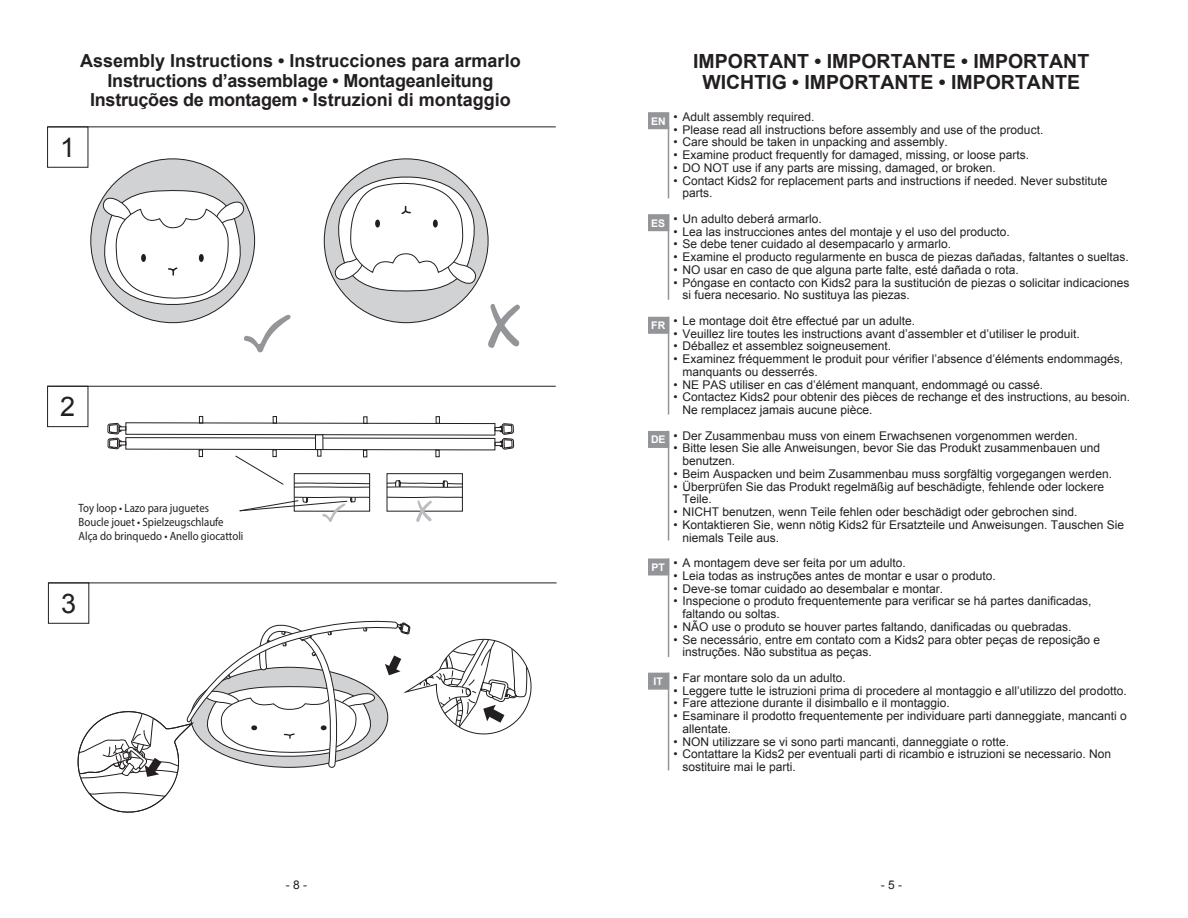
<style>
.page{position:relative;width:1188px;height:918px;background:#fff}
.page>*{position:absolute;margin:0;border:0;box-sizing:border-box;transform-origin:0 0}
.Battery{font:27px "Arial";color:#231f20}
.t1{font:700 19.5px/21px "Arial";color:#231f20;text-align:center}
.Text{font:700 18px "Arial";color:#231f20}
._8pt{font:12px/12.8px "Arial";color:#231f20}
.t2{font:12px "Myriad Pro";color:#231f20;scale:.9 1}
.t3{font:700 10.5px "Arial";color:#fff}
</style>
<div class="page">
<div style="left:648px;top:112px;width:21px;height:17px;background:#939598;border:2px solid #939598"></div>
<hr style="left:668px;top:126px;width:1px;height:72px;background:#939598">
<div style="left:648px;top:214px;width:21px;height:17px;background:#939598;border:2px solid #939598"></div>
<hr style="left:668px;top:214px;width:1px;height:86px;background:#939598">
<div style="left:648px;top:317px;width:21px;height:17px;background:#939598;border:2px solid #939598"></div>
<hr style="left:668px;top:317px;width:1px;height:98px;background:#939598">
<div style="left:648px;top:558px;width:21px;height:18px;background:#939598;border:2px solid #939598"></div>
<hr style="left:668px;top:558px;width:1px;height:99px;background:#939598">
<div style="left:648px;top:673px;width:21px;height:17px;background:#939598;border:2px solid #939598"></div>
<hr style="left:668px;top:673px;width:1px;height:97px;background:#939598">
<div style="left:648px;top:431px;width:21px;height:17px;background:#939598"></div>
<hr style="left:668px;top:431px;width:1px;height:109px;background:#939598">
<div style="left:48px;top:583px;width:41px;height:41px;border:1px solid #231f20"></div>
<hr style="left:48px;top:583px;width:509px;height:1px;background:#231f20">
<div style="left:47px;top:126px;width:41px;height:42px;border:1px solid #231f20"></div>
<hr style="left:48px;top:126px;width:508px;height:1px;background:#231f20">
<div style="left:47px;top:386px;width:41px;height:41px;border:1px solid #231f20"></div>
<hr style="left:48px;top:386px;width:508px;height:1px;background:#231f20">
<svg style="left:244px;top:314px;width:47px;height:39px"></svg>
<svg style="left:488px;top:304px;width:32px;height:44px"></svg>
<div style="left:91px;top:159px;width:164px;height:164px;background:#d1d2d4;border-radius:50%"></div>
<svg style="left:99px;top:190px;width:149px;height:115px"></svg>
<div style="left:324px;top:159px;width:164px;height:164px;background:#d1d2d4;border-radius:50%"></div>
<svg style="left:331px;top:176px;width:149px;height:116px"></svg>
<svg style="left:107px;top:416px;width:407px;height:106px"></svg>
<div style="left:315px;top:435px;width:8px;height:15px;background:#fff"></div>
<div style="left:315px;top:435px;width:8px;height:15px;border:1px solid #231f20"></div>
<svg style="left:71px;top:618px;width:461px;height:195px"></svg>
<p class="Text" style="left:80px;top:49px;width:442px">Assembly Instructions • Instrucciones para armarlo</p>
<p class="Text" style="left:108px;top:68px;width:387px">Instructions d’assemblage • Montageanleitung</p>
<p class="Text" style="left:90px;top:88px;width:422px">Instruções de montagem • Istruzioni di montaggio</p>
<p class="Battery" style="left:60px;top:129px;width:17px">1</p>
<p class="Battery" style="left:60px;top:389px;width:17px">2</p>
<p class="t2" style="left:79px;top:500px;width:147px">Toy loop • Lazo para juguetes</p>
<p class="t2" style="left:79px;top:515px;width:163px">Boucle jouet • Spielzeugschlaufe</p>
<p class="t2" style="left:79px;top:529px;width:185px">Alça do brinquedo • Anello giocattoli</p>
<p class="Battery" style="left:61px;top:585px;width:17px">3</p>
<p class="t3" style="left:651px;top:114px;width:16px">EN</p>
<p class="t3" style="left:651px;top:216px;width:16px">ES</p>
<p class="t3" style="left:651px;top:318px;width:15px">FR</p>
<p class="t3" style="left:651px;top:433px;width:16px">DE</p>
<p class="t3" style="left:652px;top:560px;width:15px">PT</p>
<p class="t3" style="left:654px;top:674px;width:11px">IT</p>
<p class="t1" style="left:693px;top:52px;width:398px">IMPORTANT • IMPORTANTE • IMPORTANT<br>WICHTIG • IMPORTANTE • IMPORTANTE</p>
<p class="_8pt" style="left:674px;top:110px;width:143px">• Adult assembly required.</p>
<p class="_8pt" style="left:674px;top:123px;width:371px">• Please read all instructions before assembly and use of the product.</p>
<p class="_8pt" style="left:674px;top:136px;width:276px">• Care should be taken in unpacking and assembly.</p>
<p class="_8pt" style="left:674px;top:149px;width:357px">• Examine product frequently for damaged, missing, or loose parts.</p>
<p class="_8pt" style="left:674px;top:161px;width:324px">• DO NOT use if any parts are missing, damaged, or broken.</p>
<p class="_8pt" style="left:682px;top:174px;width:426px;text-indent:-9px">• Contact Kids2 for replacement parts and instructions if needed. Never substitute parts.</p>
<p class="_8pt" style="left:674px;top:212px;width:150px">• Un adulto deberá armarlo.</p>
<p class="_8pt" style="left:674px;top:225px;width:338px">• Lea las instrucciones antes del montaje y el uso del producto.</p>
<p class="_8pt" style="left:674px;top:238px;width:279px">• Se debe tener cuidado al desempacarlo y armarlo.</p>
<p class="_8pt" style="left:674px;top:251px;width:457px">• Examine el producto regularmente en busca de piezas dañadas, faltantes o sueltas.</p>
<p class="_8pt" style="left:674px;top:263px;width:347px">• NO usar en caso de que alguna parte falte, esté dañada o rota.</p>
<p class="_8pt" style="left:682px;top:276px;width:448px;text-indent:-9px">• Póngase en contacto con Kids2 para la sustitución de piezas o solicitar indicaciones si fuera necesario. No sustituya las piezas.</p>
<p class="_8pt" style="left:674px;top:314px;width:243px">• Le montage doit être effectué par un adulte.</p>
<p class="_8pt" style="left:674px;top:327px;width:408px">• Veuillez lire toutes les instructions avant d’assembler et d’utiliser le produit.</p>
<p class="_8pt" style="left:674px;top:340px;width:219px">• Déballez et assemblez soigneusement.</p>
<p class="_8pt" style="left:682px;top:353px;width:442px;text-indent:-9px">• Examinez fréquemment le produit pour vérifier l’absence d’éléments endommagés, manquants ou desserrés.</p>
<p class="_8pt" style="left:674px;top:378px;width:371px">• NE PAS utiliser en cas d’élément manquant, endommagé ou cassé.</p>
<p class="_8pt" style="left:682px;top:391px;width:449px;text-indent:-9px">• Contactez Kids2 pour obtenir des pièces de rechange et des instructions, au besoin.<br>Ne remplacez jamais aucune pièce.</p>
<p class="_8pt" style="left:674px;top:429px;width:406px">• Der Zusammenbau muss von einem Erwachsenen vorgenommen werden.</p>
<p class="_8pt" style="left:682px;top:442px;width:419px;text-indent:-9px">• Bitte lesen Sie alle Anweisungen, bevor Sie das Produkt zusammenbauen und benutzen.</p>
<p class="_8pt" style="left:674px;top:467px;width:440px">• Beim Auspacken und beim Zusammenbau muss sorgfältig vorgegangen werden.</p>
<p class="_8pt" style="left:682px;top:480px;width:423px;text-indent:-9px">• Überprüfen Sie das Produkt regelmäßig auf beschädigte, fehlende oder lockere<br>Teile.</p>
<p class="_8pt" style="left:674px;top:506px;width:405px">• NICHT benutzen, wenn Teile fehlen oder beschädigt oder gebrochen sind.</p>
<p class="_8pt" style="left:682px;top:518px;width:443px;text-indent:-9px">• Kontaktieren Sie, wenn nötig Kids2 für Ersatzteile und Anweisungen. Tauschen Sie niemals Teile aus.</p>
<p class="_8pt" style="left:674px;top:557px;width:234px">• A montagem deve ser feita por um adulto.</p>
<p class="_8pt" style="left:674px;top:569px;width:324px">• Leia todas as instruções antes de montar e usar o produto.</p>
<p class="_8pt" style="left:674px;top:582px;width:271px">• Deve-se tomar cuidado ao desembalar e montar.</p>
<p class="_8pt" style="left:682px;top:595px;width:410px;text-indent:-9px">• Inspecione o produto frequentemente para verificar se há partes danificadas, faltando ou soltas.</p>
<p class="_8pt" style="left:674px;top:620px;width:399px">• NÃO use o produto se houver partes faltando, danificadas ou quebradas.</p>
<p class="_8pt" style="left:682px;top:633px;width:419px;text-indent:-9px">• Se necessário, entre em contato com a Kids2 para obter peças de reposição e instruções. Não substitua as peças.</p>
<p class="_8pt" style="left:674px;top:671px;width:174px">• Far montare solo da un adulto.</p>
<p class="_8pt" style="left:674px;top:684px;width:455px">• Leggere tutte le istruzioni prima di procedere al montaggio e all’utilizzo del prodotto.</p>
<p class="_8pt" style="left:674px;top:697px;width:278px">• Fare attezione durante il disimballo e il montaggio.</p>
<p class="_8pt" style="left:682px;top:710px;width:446px;text-indent:-9px">• Esaminare il prodotto frequentemente per individuare parti danneggiate, mancanti o allentate.</p>
<p class="_8pt" style="left:674px;top:735px;width:337px">• NON utilizzare se vi sono parti mancanti, danneggiate o rotte.</p>
<p class="_8pt" style="left:682px;top:748px;width:430px;text-indent:-9px">• Contattare la Kids2 per eventuali parti di ricambio e istruzioni se necessario. Non sostituire mai le parti.</p>
<p class="_8pt" style="left:286px;top:879px;width:23px">- 8 -</p>
<p class="_8pt" style="left:881px;top:879px;width:23px">- 5 -</p>
</div>
